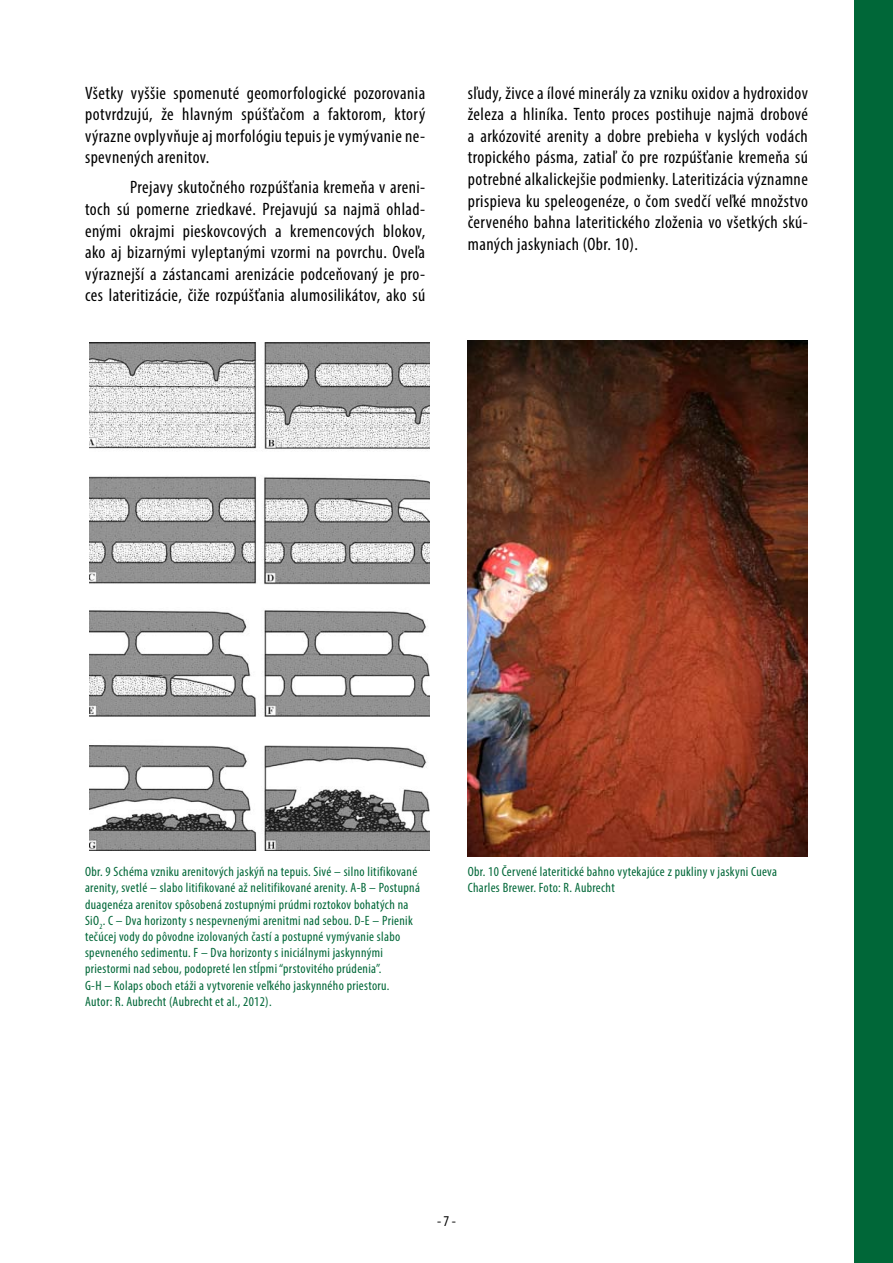
<style>
.page{position:relative;width:893px;height:1263px;background:#fff}
.page>*{position:absolute;margin:0;border:0;box-sizing:border-box;transform-origin:0 0}
.t1{font:condensed 18px/21.6px "Myriad Pro";letter-spacing:.025em;color:#000;text-align:justify}
.t2{font:condensed 15px "Myriad Pro";color:#000}
.t3{font:condensed 13.5px/16.2px "Myriad Pro";letter-spacing:.025em;color:#006738}
</style>
<div class="page">
<div style="left:855px;top:0;width:38px;height:1263px;background:#006738"></div>
<img style="left:90px;top:343px;width:340px;height:508px">
<img style="left:468px;top:340px;width:340px;height:516px">
<p class="t1" style="left:85px;top:82px;width:342px">Všetky vyššie spomenuté geomorfologické pozorovania potvrdzujú, že hlavným spúšťačom a faktorom, ktorý výrazne ovplyvňuje aj morfológiu tepuis je vymývanie ne&shy;spevnených arenitov.</p>
<p class="t1" style="left:85px;top:176px;width:342px;text-indent:45px">Prejavy skutočného rozpúšťania kremeňa v areni&shy;toch sú pomerne zriedkavé. Prejavujú sa najmä ohlad&shy;enými okrajmi pieskovcových a kremencových blokov, ako aj bizarnými vyleptanými vzormi na povrchu. Oveľa výraznejší a zástancami arenizácie podceňovaný je pro&shy;ces lateritizácie, čiže rozpúšťania alumosilikátov, ako sú</p>
<p class="t1" style="left:468px;top:82px;width:342px">sľudy, živce a ílové minerály za vzniku oxidov a hydroxidov železa a hliníka. Tento proces postihuje najmä drobové a arkózovité arenity a dobre prebieha v kyslých vodách tropického pásma, zatiaľ čo pre rozpúšťanie kremeňa sú potrebné alkalickejšie podmienky. Lateritizácia významne prispieva ku speleogenéze, o čom svedčí veľké množstvo červeného bahna lateritického zloženia vo všetkých skú&shy;maných jaskyniach (Obr. 10).</p>
<p class="t3" style="left:85px;top:863px;width:336px">Obr. 9 Schéma vzniku arenitových jaskýň na tepuis. Sivé – silno litifikované arenity, svetlé – slabo litifikované až nelitifikované arenity. A-B – Postupná duagenéza arenitov spôsobená zostupnými prúdmi roztokov bohatých na SiO<sub>2</sub>. C – Dva horizonty s nespevnenými arenitmi nad sebou. D-E – Prienik tečúcej vody do pôvodne izolovaných častí a postupné vymývanie slabo spevneného sedimentu. F – Dva horizonty s iniciálnymi jaskynnými priestormi nad sebou, podopreté len stĺpmi “prstovitého prúdenia”.<br>G-H – Kolaps oboch etáži a vytvorenie veľkého jaskynného priestoru.<br>Autor: R. Aubrecht (Aubrecht et al., 2012).</p>
<p class="t3" style="left:468px;top:863px;width:311px">Obr. 10 Červené lateritické bahno vytekajúce z pukliny v jaskyni Cueva<br>Charles Brewer. Foto: R. Aubrecht</p>
<p class="t2" style="left:437px;top:1212px;width:20px">- 7 -</p>
</div>
